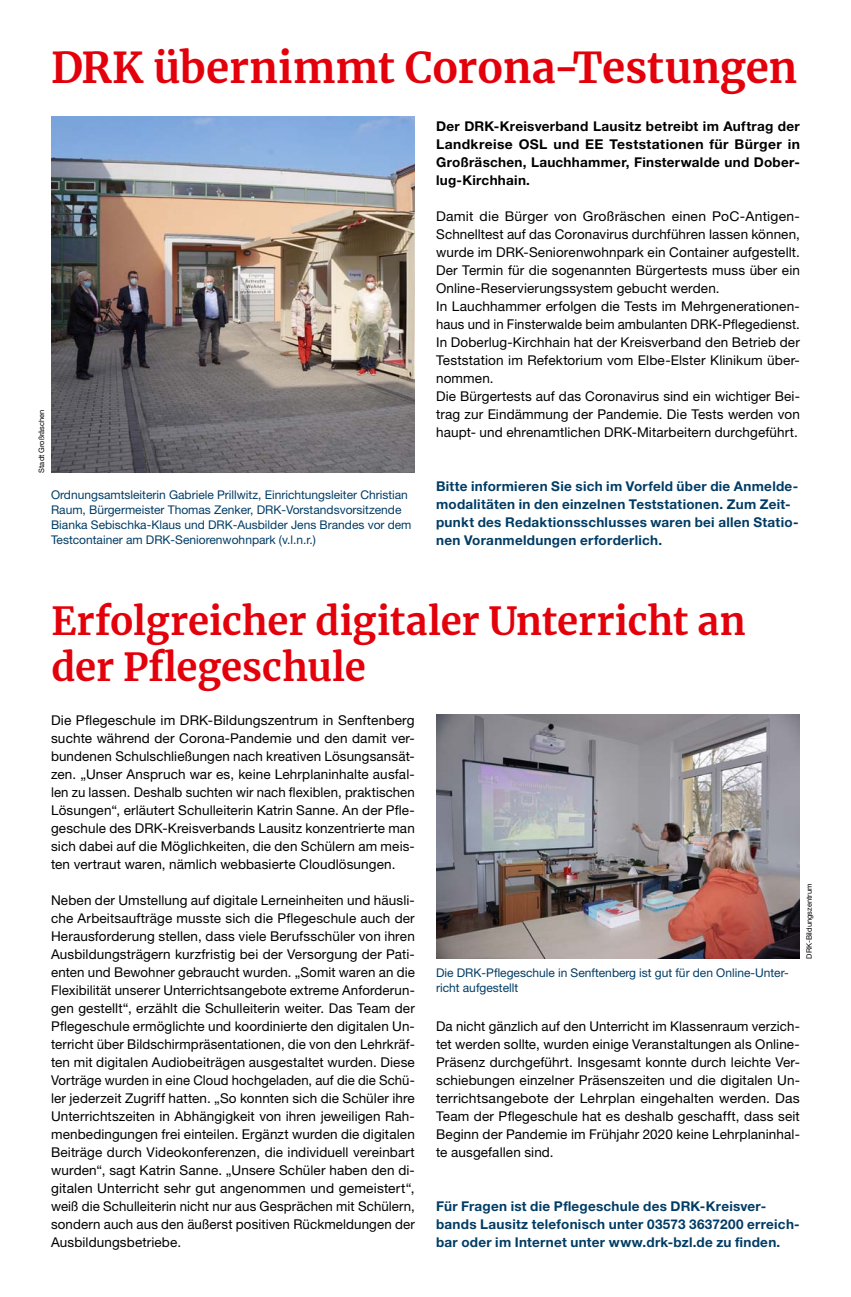
<style>
.page{position:relative;width:851px;height:1297px;background:#fff}
.page>*{position:absolute;margin:0;border:0;box-sizing:border-box;transform-origin:0 0}
.MGB_Headline{font:700 42px "Merriweather";color:#e3000b}
.MGB_Headline_23{font:700 38.25px/45.9px "Merriweather";letter-spacing:-.005em;color:#e3000b}
.MGB_Copy{font:13.5px/18px "Helvetica Neue LT Pro";letter-spacing:.01em;color:#000;text-align:justify}
.MGB_Info{font:700 13.5px/18px "Helvetica Neue LT Pro";letter-spacing:.02em;color:#003c65}
.MGB_Copy_bold{font:700 13.5px/18px "Helvetica Neue LT Pro";letter-spacing:.02em;color:#000;text-align:justify}
.MGB_BU{font:12px/15px "Helvetica Neue LT Pro";color:#003c65}
.MGB_Fotocredits{font:7.5px "Helvetica Neue LT Pro";color:#000}
</style>
<div class="page">
<img style="left:436px;top:714px;width:363px;height:245px">
<img style="left:51px;top:116px;width:364px;height:357px">
<p class="MGB_Headline" style="left:51px;top:38px;width:747px">DRK übernimmt Corona-Testungen</p>
<p class="MGB_Fotocredits" style="left:37px;top:473px;width:65px;rotate:-90deg">Stadt Großräschen</p>
<p class="MGB_Copy_bold" style="left:436px;top:116px;width:365px">Der DRK-Kreisverband Lausitz betreibt im Auftrag der Landkreise OSL und EE Teststationen für Bürger in Großräschen, Lauchhammer, Finsterwalde und Dober&shy;lug-Kirchhain.</p>
<p class="MGB_Copy" style="left:436px;top:206px;width:365px">Damit die Bürger von Großräschen einen PoC-Antigen-Schnelltest auf das Coronavirus durchführen lassen können, wurde im DRK-Seniorenwohnpark ein Container aufgestellt.<br>Der Termin für die sogenannten Bürgertests muss über ein Online-Reservierungssystem gebucht werden.</p>
<p class="MGB_Copy" style="left:436px;top:296px;width:365px">In Lauchhammer erfolgen die Tests im Mehrgenerationen&shy;haus und in Finsterwalde beim ambulanten DRK-Pflegedienst.<br>In Doberlug-Kirchhain hat der Kreisverband den Betrieb der Teststation im Refektorium vom Elbe-Elster Klinikum über&shy;nommen.</p>
<p class="MGB_Copy" style="left:436px;top:386px;width:365px">Die Bürgertests auf das Coronavirus sind ein wichtiger Bei&shy;trag zur Eindämmung der Pandemie. Die Tests werden von haupt- und ehrenamtlichen DRK-Mitarbeitern durchgeführt.</p>
<p class="MGB_BU" style="left:51px;top:487px;width:362px">Ordnungsamtsleiterin Gabriele Prillwitz, Einrichtungsleiter Christian Raum, Bürgermeister Thomas Zenker, DRK-Vorstandsvorsitzende Bianka Sebischka-Klaus und DRK-Ausbilder Jens Brandes vor dem Testcontainer am DRK-Seniorenwohnpark (v.l.n.r.)</p>
<p class="MGB_Info" style="left:436px;top:476px;width:364px">Bitte informieren Sie sich im Vorfeld über die Anmelde&shy;modalitäten in den einzelnen Teststationen. Zum Zeit&shy;punkt des Redaktionsschlusses waren bei allen Statio&shy;nen Voranmeldungen erforderlich.</p>
<p class="MGB_Headline_23" style="left:51px;top:597px;width:695px">Erfolgreicher digitaler Unterricht an der Pflegeschule</p>
<p class="MGB_Copy" style="left:51px;top:710px;width:365px">Die Pflegeschule im DRK-Bildungszentrum in Senftenberg suchte während der Corona-Pandemie und den damit ver&shy;bundenen Schulschließungen nach kreativen Lösungsansät&shy;zen. „Unser Anspruch war es, keine Lehrplaninhalte ausfal&shy;len zu lassen. Deshalb suchten wir nach flexiblen, praktischen Lösungen“, erläutert Schulleiterin Katrin Sanne. An der Pfle&shy;geschule des DRK-Kreisverbands Lausitz konzentrierte man sich dabei auf die Möglichkeiten, die den Schülern am meis&shy;ten vertraut waren, nämlich webbasierte Cloudlösungen.</p>
<p class="MGB_Copy" style="left:51px;top:890px;width:365px">Neben der Umstellung auf digitale Lerneinheiten und häusli&shy;che Arbeitsaufträge musste sich die Pflegeschule auch der Herausforderung stellen, dass viele Berufsschüler von ihren Ausbildungsträgern kurzfristig bei der Versorgung der Pati&shy;enten und Bewohner gebraucht wurden. „Somit waren an die Flexibilität unserer Unterrichtsangebote extreme Anforderun&shy;gen gestellt“, erzählt die Schulleiterin weiter. Das Team der Pflegeschule ermöglichte und koordinierte den digitalen Un&shy;terricht über Bildschirmpräsentationen, die von den Lehrkräf&shy;ten mit digitalen Audiobeiträgen ausgestaltet wurden. Diese Vorträge wurden in eine Cloud hochgeladen, auf die die Schü&shy;ler jederzeit Zugriff hatten. „So konnten sich die Schüler ihre Unterrichtszeiten in Abhängigkeit von ihren jeweiligen Rah&shy;menbedingungen frei einteilen. Ergänzt wurden die digitalen Beiträge durch Videokonferenzen, die individuell vereinbart wurden“, sagt Katrin Sanne. „Unsere Schüler haben den di&shy;gitalen Unterricht sehr gut angenommen und gemeistert“, weiß die Schulleiterin nicht nur aus Gesprächen mit Schülern, sondern auch aus den äußerst positiven Rückmeldungen der Ausbildungsbetriebe.</p>
<p class="MGB_Fotocredits" style="left:804px;top:959px;width:76px;rotate:-90deg">DRK-Bildungszentrum</p>
<p class="MGB_BU" style="left:436px;top:964px;width:354px">Die DRK-Pflegeschule in Senftenberg ist gut für den Online-Unter&shy;richt aufgestellt</p>
<p class="MGB_Copy" style="left:436px;top:1016px;width:365px">Da nicht gänzlich auf den Unterricht im Klassenraum verzich&shy;tet werden sollte, wurden einige Veranstaltungen als Online-Präsenz durchgeführt. Insgesamt konnte durch leichte Ver&shy;schiebungen einzelner Präsenszeiten und die digitalen Un&shy;terrichtsangebote der Lehrplan eingehalten werden. Das Team der Pflegeschule hat es deshalb geschafft, dass seit Beginn der Pandemie im Frühjahr 2020 keine Lehrplaninhal&shy;te ausgefallen sind.</p>
<p class="MGB_Info" style="left:436px;top:1196px;width:365px">Für Fragen ist die Pflegeschule des DRK-Kreisver&shy;bands Lausitz telefonisch unter 03573 3637200 erreich&shy;bar oder im Internet unter www.drk-bzl.de zu finden.</p>
</div>
